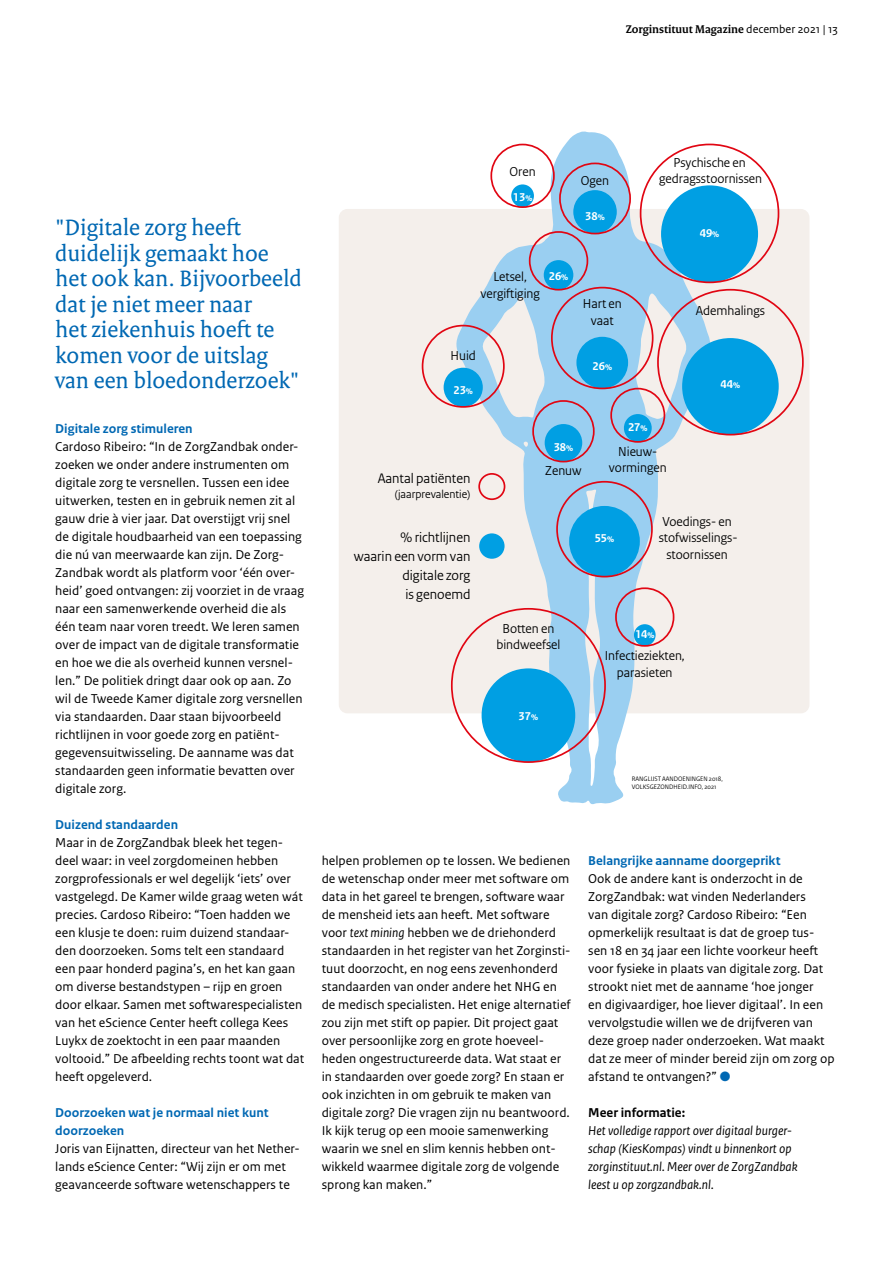
<style>
.page{position:relative;width:893px;height:1263px;background:#fff}
.page>*{position:absolute;margin:0;border:0;box-sizing:border-box;transform-origin:0 0}
.t1{font:24px/25.5px "Rijksoverheid Serif";color:#0068b3}
.t2{font:14.55px/18.8px "Rijksoverheid Sans Heading Regular 2";color:#000;text-align:right}
.t3{font:13.65px/16.4px "Rijksoverheid Sans Heading Regular 2";color:#000;text-align:center}
.t4{font:13.5px/18px "Rijksoverheid Sans Text";color:#000}
.t5{font:italic 13.5px/18px "Rijksoverheid Sans Text";color:#000}
.t6{font:700 13.5px/18px "Rijksoverheid Sans Text";color:#0068b3}
.t7{font:700 13.5px "Rijksoverheid Sans Text";color:#000}
.t8{font:700 12px "Rijksoverheid Serif";color:#000}
.t9{font:12px "Rijksoverheid Sans Text Bold 2";color:#fff}
.t10{font:12px "Rijksoverheid Sans Heading Regular 2";color:#000}
.t11{font:6.75px/8.2px "Rijksoverheid Sans Heading Regular 2";color:#000}
.s1{font-family:"Rijksoverheid Sans Text";font-weight:400}
.s2{font-size:8.55px}
.s3{font-style:italic}
.s4{color:#0068b3}
</style>
<div class="page">
<div style="left:339px;top:209px;width:470px;height:504px;background:#f4efeb;border-radius:9px"></div>
<svg style="left:455px;top:132px;width:256px;height:673px"></svg>
<div style="left:482px;top:668px;width:93px;height:94px;background:#009fe3;border-radius:47px"></div>
<div style="left:682px;top:338px;width:97px;height:97px;background:#009fe3;border-radius:48px"></div>
<div style="left:661px;top:185px;width:97px;height:97px;background:#009fe3;border-radius:48px"></div>
<div style="left:576px;top:337px;width:52px;height:51px;background:#009fe3;border-radius:26px"></div>
<div style="left:569px;top:506px;width:71px;height:71px;background:#009fe3;border-radius:35px"></div>
<div style="left:444px;top:368px;width:39px;height:39px;background:#009fe3;border-radius:20px"></div>
<div style="left:573px;top:190px;width:44px;height:44px;background:#009fe3;border-radius:22px"></div>
<div style="left:511px;top:184px;width:23px;height:23px;background:#009fe3;border-radius:11px"></div>
<div style="left:545px;top:424px;width:37px;height:38px;background:#009fe3;border-radius:19px"></div>
<div style="left:544px;top:260px;width:29px;height:30px;background:#009fe3;border-radius:15px"></div>
<div style="left:634px;top:624px;width:22px;height:22px;background:#009fe3;border-radius:11px"></div>
<div style="left:624px;top:414px;width:28px;height:28px;background:#009fe3;border-radius:14px"></div>
<div style="left:551px;top:287px;width:102px;height:102px;border:2px solid #e10613;border-radius:50%"></div>
<div style="left:556px;top:481px;width:97px;height:96px;border:2px solid #e10613;border-radius:50%"></div>
<div style="left:422px;top:325px;width:83px;height:83px;border:2px solid #e10613;border-radius:50%"></div>
<div style="left:559px;top:163px;width:72px;height:71px;border:2px solid #e10613;border-radius:50%"></div>
<div style="left:490px;top:144px;width:65px;height:64px;border:2px solid #e10613;border-radius:50%"></div>
<div style="left:532px;top:400px;width:63px;height:62px;border:2px solid #e10613;border-radius:50%"></div>
<div style="left:529px;top:231px;width:59px;height:60px;border:2px solid #e10613;border-radius:50%"></div>
<div style="left:615px;top:587px;width:59px;height:60px;border:2px solid #e10613;border-radius:50%"></div>
<div style="left:610px;top:388px;width:55px;height:55px;border:2px solid #e10613;border-radius:50%"></div>
<div style="left:478px;top:473px;width:27px;height:27px;border:2px solid #e10613;border-radius:50%"></div>
<div style="left:479px;top:533px;width:26px;height:26px;background:#009fe3;border-radius:50%"></div>
<p class="t8" style="left:626px;top:22px;width:214px">Zorginstituut Magazine <span class="s1">december 2021 | 13</span></p>
<h1 class="t1" style="left:55px;top:215px;width:248px">"Digitale zorg heeft duidelijk gemaakt hoe het ook kan. Bijvoorbeeld dat je niet meer naar<br>het ziekenhuis hoeft te komen voor de uitslag van een bloedonderzoek"</h1>
<p class="t6" style="left:55px;top:420px;width:139px">Digitale zorg stimuleren</p>
<p class="t4" style="left:55px;top:438px;width:250px">Cardoso Ribeiro: “In de ZorgZandbak onder&shy;zoeken we onder andere instrumenten om digitale zorg te versnellen. Tussen een idee uitwerken, testen en in gebruik nemen zit al gauw drie à vier jaar. Dat overstijgt vrij snel de digitale houdbaarheid van een toepassing die nú van meerwaarde kan zijn. De Zorg-Zandbak wordt als platform voor ‘één over&shy;heid’ goed ontvangen: zij voorziet in de vraag naar een samenwerkende overheid die als één team naar voren treedt. We leren samen over de impact van de digitale transformatie en hoe we die als overheid kunnen versnel&shy;len.” De politiek dringt daar ook op aan. Zo wil de Tweede Kamer digitale zorg versnellen via standaarden. Daar staan bijvoorbeeld richtlijnen in voor goede zorg en patiënt&shy;gegevensuitwisseling. De aanname was dat standaarden geen informatie bevatten over digitale zorg.</p>
<p class="t6" style="left:55px;top:816px;width:124px">Duizend standaarden</p>
<p class="t4" style="left:55px;top:834px;width:250px">Maar in de ZorgZandbak bleek het tegen&shy;deel waar: in veel zorgdomeinen hebben zorgprofessionals er wel degelijk ‘iets’ over vastgelegd. De Kamer wilde graag weten wát precies. Cardoso Ribeiro: “Toen hadden we een klusje te doen: ruim duizend standaar&shy;den doorzoeken. Soms telt een standaard een paar honderd pagina’s, en het kan gaan om diverse bestandstypen – rijp en groen door elkaar. Samen met softwarespecialisten van het eScience Center heeft collega Kees Luykx de zoektocht in een paar maanden voltooid.” De afbeelding rechts toont wat dat heeft opgeleverd.</p>
<p class="t6" style="left:55px;top:1104px;width:215px">Doorzoeken wat je normaal niet kunt doorzoeken</p>
<p class="t4" style="left:55px;top:1140px;width:246px">Joris van Eijnatten, directeur van het Nether&shy;lands eScience Center: “Wij zijn er om met geavanceerde software wetenschappers te</p>
<p class="t3" style="left:509px;top:164px;width:28px">Oren</p>
<p class="t9" style="left:513px;top:190px;width:21px">13<span class="s2">%</span></p>
<p class="t3" style="left:581px;top:172px;width:30px">Ogen</p>
<p class="t9" style="left:585px;top:210px;width:21px">38<span class="s2">%</span></p>
<p class="t3" style="left:659px;top:154px;width:104px">Psychische en gedragsstoornissen</p>
<p class="t9" style="left:700px;top:226px;width:21px">49<span class="s2">%</span></p>
<p class="t3" style="left:480px;top:269px;width:61px">Letsel, vergi iging</p>
<p class="t9" style="left:549px;top:270px;width:21px">26<span class="s2">%</span></p>
<p class="t3" style="left:450px;top:348px;width:27px">Huid</p>
<p class="t9" style="left:453px;top:383px;width:21px">23<span class="s2">%</span></p>
<p class="t3" style="left:583px;top:296px;width:40px">Hart en vaat</p>
<p class="t9" style="left:592px;top:359px;width:21px">26<span class="s2">%</span></p>
<p class="t9" style="left:628px;top:420px;width:21px">27<span class="s2">%</span></p>
<p class="t3" style="left:696px;top:302px;width:71px">Ademhalings</p>
<p class="t9" style="left:721px;top:377px;width:21px">44<span class="s2">%</span></p>
<p class="t2" style="left:378px;top:469px;width:94px">Aantal patiënten</p>
<p class="t10" style="left:395px;top:487px;width:77px">(jaarprevalentie)</p>
<p class="t2" style="left:354px;top:528px;width:118px">% richtlijnen<br>waarin een vorm van digitale zorg<br>is genoemd</p>
<p class="t9" style="left:554px;top:440px;width:21px">38<span class="s2">%</span></p>
<p class="t3" style="left:545px;top:463px;width:38px">Zenuw</p>
<p class="t3" style="left:609px;top:443px;width:59px">Nieuw&shy;vormingen</p>
<p class="t9" style="left:595px;top:531px;width:21px">55<span class="s2">%</span></p>
<p class="t3" style="left:659px;top:514px;width:80px">Voedings- en stofwisselings&shy;stoornissen</p>
<p class="t3" style="left:496px;top:620px;width:66px">Bo en en bindweefsel</p>
<p class="t9" style="left:519px;top:709px;width:21px">37<span class="s2">%</span></p>
<p class="t9" style="left:635px;top:627px;width:21px">14<span class="s2">%</span></p>
<p class="t3" style="left:605px;top:648px;width:81px">Infectieziekten, parasieten</p>
<p class="t11" style="left:632px;top:775px;width:92px">RANGLIJST AANDOENINGEN 2018,<br>VOLKSGEZONDHEID.INFO, 2021</p>
<p class="t4" style="left:322px;top:852px;width:250px">helpen problemen op te lossen. We bedienen de wetenschap onder meer met software om data in het gareel te brengen, software waar de mensheid iets aan heeft. Met software voor <span class="s3">text mining</span> hebben we de driehonderd standaarden in het register van het Zorginsti&shy;tuut doorzocht, en nog eens zevenhonderd standaarden van onder andere het NHG en de medisch specialisten. Het enige alternatief zou zijn met stift op papier. Dit project gaat over persoonlijke zorg en grote hoeveel&shy;heden ongestructureerde data. Wat staat er in standaarden over goede zorg? En staan er ook inzichten in om gebruik te maken van digitale zorg? Die vragen zijn nu beantwoord.<br>Ik kijk terug op een mooie samenwerking waarin we snel en slim kennis hebben ont&shy;wikkeld waarmee digitale zorg de volgende sprong kan maken.”</p>
<p class="t6" style="left:588px;top:852px;width:194px">Belangrijke aanname doorgeprikt</p>
<p class="t4" style="left:588px;top:870px;width:248px">Ook de andere kant is onderzocht in de ZorgZandbak: wat vinden Nederlanders<br>van digitale zorg? Cardoso Ribeiro: “Een opmerkelijk resultaat is dat de groep tus&shy;sen 18 en 34 jaar een lichte voorkeur heeft voor fysieke in plaats van digitale zorg. Dat strookt niet met de aanname ‘hoe jonger<br>en digivaardiger, hoe liever digitaal’. In een vervolgstudie willen we de drijfveren van deze groep nader onderzoeken. Wat maakt dat ze meer of minder bereid zijn om zorg op afstand te ontvangen?” <span class="s4">●</span></p>
<p class="t7" style="left:588px;top:1105px;width:99px">Meer informatie:</p>
<p class="t5" style="left:588px;top:1122px;width:211px">Het volledige rapport over digitaal burger&shy;schap (KiesKompas) vindt u binnenkort op zorginstituut.nl. Meer over de ZorgZandbak leest u op zorgzandbak.nl.</p>
</div>
